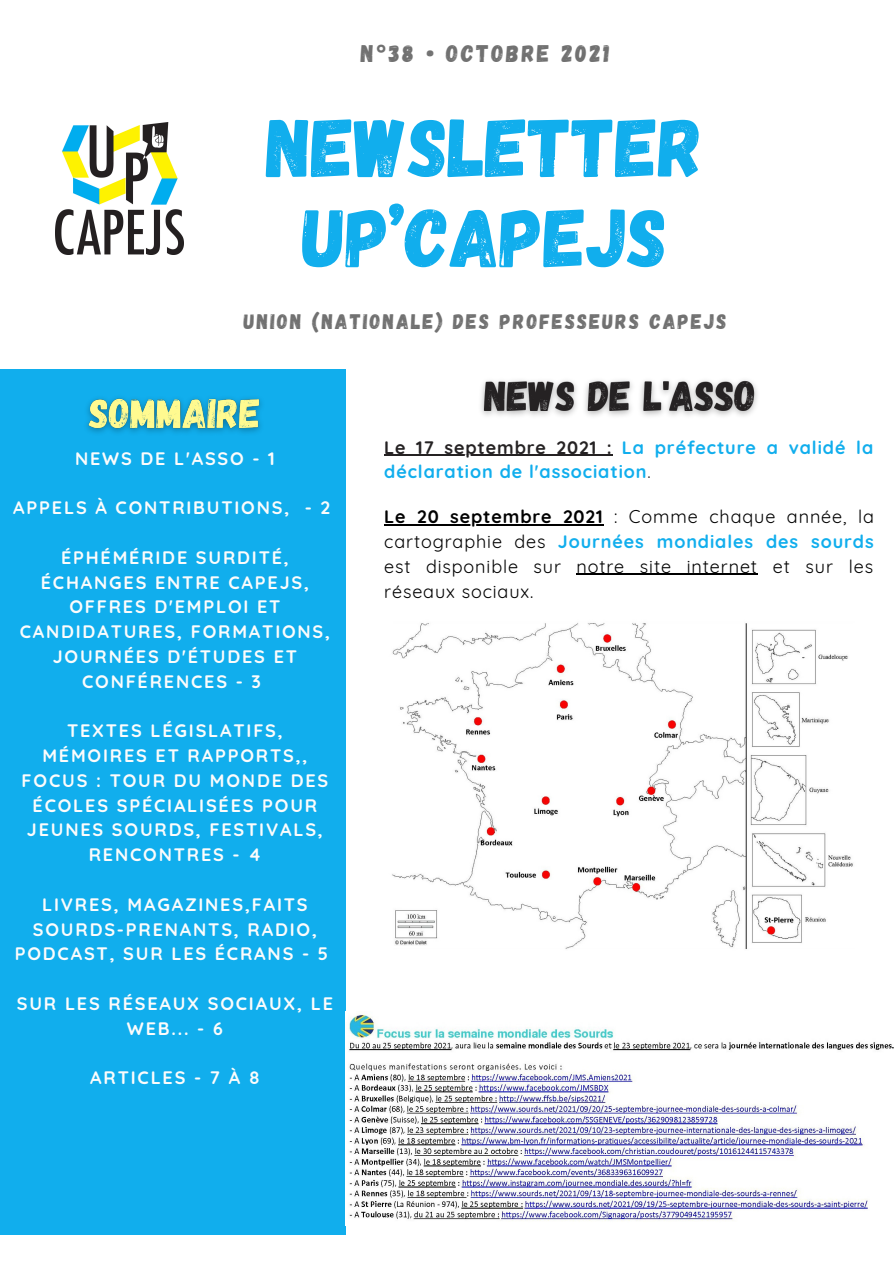
<style>
.page{position:relative;width:894px;height:1264px;background:#fff}
.page>*{position:absolute;margin:0;border:0;box-sizing:border-box;transform-origin:0 0}
.t1{font:82.8px/90.2px "Gagalin";color:#11aeed;text-align:center}
.t2{font:24px "Gagalin";letter-spacing:.1em;color:#717171}
.t3{font:21px "Gagalin";letter-spacing:.1em;color:#717171}
.t4{font:700 18px/24.8px "Quicksand";letter-spacing:.1em;color:#fcfcfc;text-align:center}
.t5{font:18px/24.8px "Quicksand";letter-spacing:.05em;color:#000;text-align:justify}
.t6{font:700 18px/24.8px "Quicksand";letter-spacing:.05em;color:#11aeed}
.s1{font-family:"Noto Sans";font-weight:700}
.s2{color:#252223}
.s3{font-weight:400;color:#252223}
.s4{font-weight:700}
.s5{font-weight:700;color:#11aeed}
</style>
<div class="page">
<div style="left:0;top:369px;width:346px;height:865px;background:#11aeed"></div>
<img style="left:56px;top:123px;width:127px;height:131px">
<img style="left:392px;top:623px;width:461px;height:326px">
<img style="left:345px;top:1011px;width:548px;height:214px">
<hr style="left:384px;top:455px;width:228px;height:1px;background:#252223">
<hr style="left:384px;top:524px;width:219px;height:1px;background:#000">
<hr style="left:576px;top:574px;width:181px;height:1px;background:#000">
<img style="left:481px;top:380px;width:276px;height:36px">
<img style="left:87px;top:398px;width:175px;height:35px">
<p class="t2" style="left:360px;top:38px;width:250px">N<span class="s1">°</span>38 • OCTOBRE 2021</p>
<p class="t1" style="left:266px;top:98px;width:438px">NEWSLETTER<br>UP’CAPEJS</p>
<p class="t3" style="left:244px;top:307px;width:484px">UNION (NATIONALE) DES PROFESSEURS CAPEJS</p>
<p class="t4" style="left:75px;top:445px;width:201px">NEWS DE L'ASSO - 1</p>
<p class="t4" style="left:13px;top:495px;width:318px">APPELS À CONTRIBUTIONS, - 2</p>
<p class="t4" style="left:61px;top:544px;width:229px">ÉPHÉMÉRIDE SURDITÉ,</p>
<p class="t4" style="left:20px;top:569px;width:312px">ÉCHANGES ENTRE CAPEJS,<br>OFFRES D'EMPLOI ET<br>CANDIDATURES, FORMATIONS,<br>JOURNÉES D'ÉTUDES ET<br>CONFÉRENCES - 3</p>
<p class="t4" style="left:22px;top:718px;width:308px">TEXTES LÉGISLATIFS,<br>MÉMOIRES ET RAPPORTS,,<br>FOCUS : TOUR DU MONDE DES<br>ÉCOLES SPÉCIALISÉES POUR<br>JEUNES SOURDS, FESTIVALS,<br>RENCONTRES - 4</p>
<p class="t4" style="left:15px;top:891px;width:315px">LIVRES, MAGAZINES,FAITS<br>SOURDS-PRENANTS, RADIO,<br>PODCAST, SUR LES ÉCRANS - 5</p>
<p class="t4" style="left:17px;top:990px;width:317px">SUR LES RÉSEAUX SOCIAUX, LE<br>WEB... - 6</p>
<p class="t4" style="left:90px;top:1065px;width:171px">ARTICLES - 7 À 8</p>
<p class="t6" style="left:384px;top:434px;width:490px"><span class="s2">Le 17 septembre 2021 :</span> La préfecture a validé la déclaration de l'association<span class="s3">.</span></p>
<p class="t5" style="left:384px;top:504px;width:491px"><span class="s4">Le 20 septembre 2021</span> : Comme chaque année, la cartographie des <span class="s5">Journées mondiales des sourds </span>est disponible sur notre site internet et sur les réseaux sociaux.</p>
</div>
